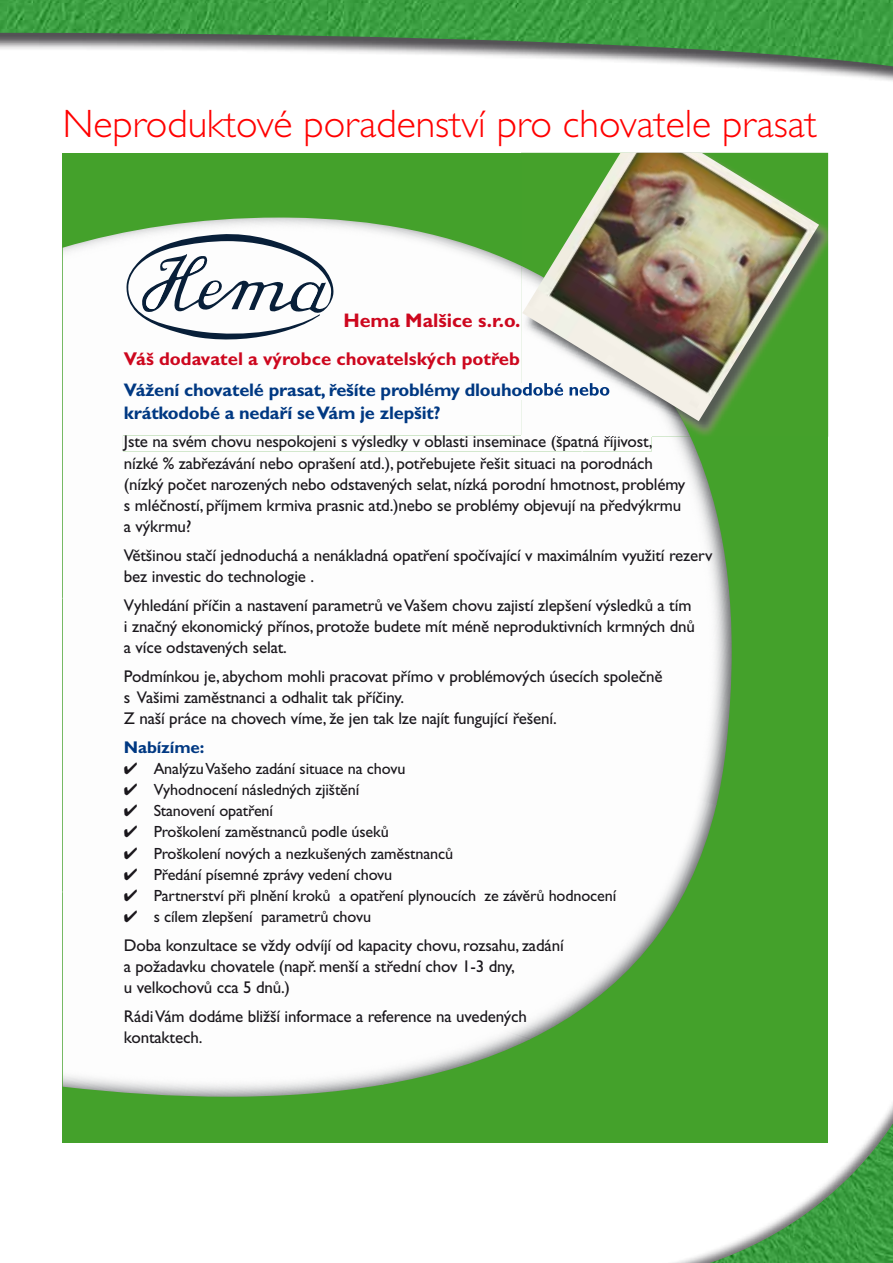
<style>
.page{position:relative;width:893px;height:1263px;background:#fff}
.page>*{position:absolute;margin:0;border:0;box-sizing:border-box;transform-origin:0 0}
.t1{font:300 39.75px "Gill Sans CE";color:#f00}
.t2{font:700 19.65px "Gill Sans CE";color:#cd071e}
.t3{font:700 18.6px "Gill Sans CE";color:#cd071e}
.t4{font:700 18.15px/23.1px "Gill Sans CE";letter-spacing:-.01em;color:#003882}
.t5{font:16.95px/21.1px "Gill Sans CE";letter-spacing:-.01em;color:#1a171c}
.t6{font:700 16.95px "Gill Sans CE";letter-spacing:-.01em;color:#003882}
.t7{font:16.2px "Gill Sans CE";letter-spacing:-.01em;color:#1a171c}
</style>
<div class="page">
<img style="left:0;top:0;width:893px;height:69px">
<svg style="left:649px;top:1103px;width:244px;height:160px"></svg>
<img style="left:710px;top:1124px;width:183px;height:139px">
<div style="left:63px;top:153px;width:765px;height:989px;background:#44a12b"></div>
<img style="left:63px;top:218px;width:513px;height:380px">
<img style="left:63px;top:598px;width:654px;height:441px">
<img style="left:63px;top:891px;width:347px;height:206px">
<img style="left:382px;top:1000px;width:149px;height:85px">
<img style="left:492px;top:467px;width:240px;height:338px">
<img style="left:576px;top:437px;width:140px;height:75px">
<div style="left:345px;top:313px;width:175px;height:14px;background:#fdfdfd"></div>
<div style="left:124px;top:352px;width:395px;height:17px;background:#fdfdfd"></div>
<div style="left:124px;top:383px;width:397px;height:17px;background:#fdfdfd"></div>
<div style="left:123px;top:436px;width:529px;height:15px;background:#fdfdfd"></div>
<svg style="left:126px;top:232px;width:208px;height:110px;background:#ced2d7"></svg>
<img style="left:521px;top:218px;width:307px;height:219px">
<img style="left:521px;top:266px;width:169px;height:171px">
<img style="left:521px;top:383px;width:1px;height:17px">
<img style="left:521px;top:436px;width:131px;height:1px">
<img style="left:522px;top:153px;width:297px;height:268px">
<h1 class="t1" style="left:63px;top:100px;width:756px">Neproduktové poradenství pro chovatele prasat</h1>
<p class="t2" style="left:343px;top:309px;width:179px">Hema Malšice s.r.o.</p>
<p class="t3" style="left:124px;top:348px;width:397px">Váš dodavatel a výrobce chovatelských potřeb</p>
<p class="t4" style="left:124px;top:378px;width:488px">Vážení chovatelé prasat, řešíte problémy dlouhodobé nebo krátkodobé a nedaří se Vám je zlepšit?</p>
<p class="t5" style="left:124px;top:431px;width:563px">Jste na svém chovu nespokojeni s výsledky v oblasti inseminace (špatná říjivost, nízké % zabřezávání nebo oprašení atd.), potřebujete řešit situaci na porodnách (nízký počet narozených nebo odstavených selat, nízká porodní hmotnost, problémy s mléčností, příjmem krmiva prasnic atd.)nebo se problémy objevují na předvýkrmu a výkrmu?</p>
<p class="t5" style="left:124px;top:545px;width:590px">Většinou stačí jednoduchá a nenákladná opatření spočívající v maximálním využití rezerv bez investic do technologie .</p>
<p class="t5" style="left:124px;top:594px;width:572px">Vyhledání příčin a nastavení parametrů ve Vašem chovu zajistí zlepšení výsledků a tím i značný ekonomický přínos, protože budete mít méně neproduktivních krmných dnů a více odstavených selat.</p>
<p class="t5" style="left:124px;top:666px;width:540px">Podmínkou je, abychom mohli pracovat přímo v problémových úsecích společně s Vašimi zaměstnanci a odhalit tak příčiny.<br>Z naší práce na chovech víme, že jen tak lze najít fungující řešení.</p>
<p class="t6" style="left:124px;top:737px;width:82px">Nabízíme:</p>
<p class="t7" style="left:124px;top:759px;width:283px">✔ Analýzu Vašeho zadání situace na chovu</p>
<p class="t7" style="left:124px;top:780px;width:237px">✔ Vyhodnocení následných zjištění</p>
<p class="t7" style="left:124px;top:801px;width:151px">✔ Stanovení opatření</p>
<p class="t7" style="left:124px;top:823px;width:266px">✔ Proškolení zaměstnanců podle úseků</p>
<p class="t7" style="left:124px;top:844px;width:331px">✔ Proškolení nových a nezkušených zaměstnanců</p>
<p class="t7" style="left:124px;top:865px;width:270px">✔ Předání písemné zprávy vedení chovu</p>
<p class="t7" style="left:124px;top:886px;width:494px">✔ Partnerství při plnění kroků a opatření plynoucích ze závěrů hodnocení</p>
<p class="t7" style="left:124px;top:907px;width:249px">✔ s cílem zlepšení parametrů chovu</p>
<p class="t5" style="left:124px;top:935px;width:441px">Doba konzultace se vždy odvíjí od kapacity chovu, rozsahu, zadání a požadavku chovatele (např. menší a střední chov 1-3 dny,<br>u velkochovů cca 5 dnů.)</p>
<p class="t5" style="left:124px;top:1006px;width:404px">Rádi Vám dodáme bližší informace a reference na uvedených kontaktech.</p>
</div>
